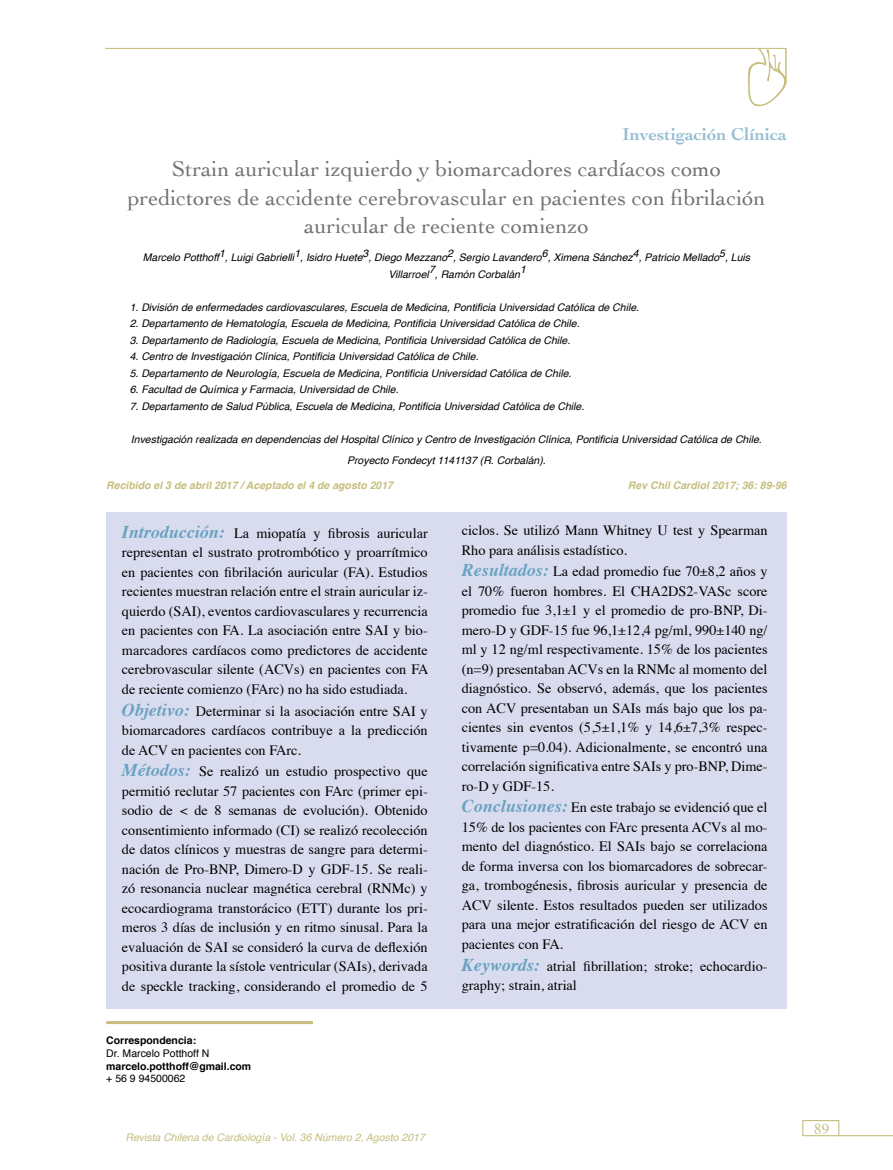
<style>
.page{position:relative;width:893px;height:1170px;background:#fff}
.page>*{position:absolute;margin:0;border:0;box-sizing:border-box;transform-origin:0 0}
.t1{font:22.5px/28.5px "Cochin";color:#707172;text-align:center}
.t2{font:700 18px "Cochin";color:#96bdd3}
.t3{font:15px "Times";color:#c7be80}
.t4{font:14.25px/19.5px "Times";color:#000;text-align:justify}
.t5{font:italic 10.5px/16.5px "Helvetica";color:#000}
.t6{font:italic 700 10.5px "Helvetica";color:#c7be7f}
.t7{font:italic 10.5px "Helvetica";color:#c7be80}
.t8{font:700 10.5px "Helvetica";color:#000}
.t9{font:10.5px "Helvetica";color:#000}
.s1{font-weight:700;font-style:italic;font-size:18px;color:#69a2c1}
</style>
<div class="page">
<div style="left:802px;top:1119px;width:37px;height:17px;border:1px solid #c7be80"></div>
<hr style="left:838px;top:1134px;width:55px;height:2px;background:#c7be80">
<hr style="left:105px;top:48px;width:682px;height:1px;background:#c7be7f">
<svg style="left:748px;top:48px;width:39px;height:59px"></svg>
<hr style="left:785px;top:49px;width:2px;height:32px;background:#c7be7f">
<hr style="left:106px;top:1020px;width:207px;height:3px;background:#c7be7f">
<div style="left:106px;top:512px;width:681px;height:496px;background:#d8dcee"></div>
<p class="t2" style="left:622px;top:122px;width:166px">Investigación Clínica</p>
<h1 class="t1" style="left:128px;top:154px;width:639px">Strain auricular izquierdo y biomarcadores cardíacos como predictores de accidente cerebrovascular en pacientes con fibrilación auricular de reciente comienzo</h1>
<p class="t5" style="left:388px;top:249px;width:363px;text-indent:-246px">Marcelo Potthoff1, Luigi Gabrielli1, Isidro Huete3, Diego Mezzano2, Sergio Lavandero6, Ximena Sánchez4, Patricio Mellado5, Luis<br>Villarroel7, Ramón Corbalán1</p>
<p class="t5" style="left:130px;top:299px;width:511px">1. División de enfermedades cardiovasculares, Escuela de Medicina, Pontificia Universidad Católica de Chile.</p>
<p class="t5" style="left:130px;top:315px;width:451px">2. Departamento de Hematología, Escuela de Medicina, Pontificia Universidad Católica de Chile.</p>
<p class="t5" style="left:130px;top:332px;width:442px">3. Departamento de Radiología, Escuela de Medicina, Pontificia Universidad Católica de Chile.</p>
<p class="t5" style="left:130px;top:348px;width:350px">4. Centro de Investigación Clínica, Pontificia Universidad Católica de Chile.</p>
<p class="t5" style="left:130px;top:365px;width:443px">5. Departamento de Neurología, Escuela de Medicina, Pontificia Universidad Católica de Chile.</p>
<p class="t5" style="left:130px;top:381px;width:271px">6. Facultad de Química y Farmacia, Universidad de Chile.</p>
<p class="t5" style="left:130px;top:398px;width:456px">7. Departamento de Salud Pública, Escuela de Medicina, Pontificia Universidad Católica de Chile.</p>
<p class="t5" style="left:131px;top:428px;width:632px;line-height:21.6px;text-align:center">Investigación realizada en dependencias del Hospital Clínico y Centro de Investigación Clínica, Pontificia Universidad Católica de Chile.<br>Proyecto Fondecyt 1141137 (R. Corbalán).</p>
<p class="t6" style="left:106px;top:476px;width:288px">Recibido el 3 de abril 2017 / Aceptado el 4 de agosto 2017</p>
<p class="t6" style="left:628px;top:476px;width:160px">Rev Chil Cardiol 2017; 36: 89-96</p>
<p class="t4" style="left:122px;top:522px;width:308px"><span class="s1">Introducción:</span> La miopatía y fibrosis auricular representan el sustrato protrombótico y proarrítmico en pacientes con fibrilación auricular (FA). Estudios recientes muestran relación entre el strain auricular iz&shy;quierdo (SAI), eventos cardiovasculares y recurrencia en pacientes con FA. La asociación entre SAI y bio&shy;marcadores cardíacos como predictores de accidente cerebrovascular silente (ACVs) en pacientes con FA de reciente comienzo (FArc) no ha sido estudiada.</p>
<p class="t4" style="left:122px;top:699px;width:307px"><span class="s1">Objetivo:</span> Determinar si la asociación entre SAI y biomarcadores cardíacos contribuye a la predicción de ACV en pacientes con FArc.</p>
<p class="t4" style="left:122px;top:760px;width:307px"><span class="s1">Métodos:</span> Se realizó un estudio prospectivo que permitió reclutar 57 pacientes con FArc (primer epi&shy;sodio de &lt; de 8 semanas de evolución). Obtenido consentimiento informado (CI) se realizó recolección de datos clínicos y muestras de sangre para determi&shy;nación de Pro-BNP, Dimero-D y GDF-15. Se reali&shy;zó resonancia nuclear magnética cerebral (RNMc) y ecocardiograma transtorácico (ETT) durante los pri&shy;meros 3 días de inclusión y en ritmo sinusal. Para la evaluación de SAI se consideró la curva de deflexión positiva durante la sístole ventricular (SAIs), derivada de speckle tracking, considerando el promedio de 5</p>
<p class="t4" style="left:462px;top:519px;width:307px">ciclos. Se utilizó Mann Whitney U test y Spearman<br>Rho para análisis estadístico.</p>
<p class="t4" style="left:462px;top:560px;width:307px"><span class="s1">Resultados:</span> La edad promedio fue 70±8,2 años y el 70% fueron hombres. El CHA2DS2-VASc score promedio fue 3,1±1 y el promedio de pro-BNP, Di&shy;mero-D y GDF-15 fue 96,1±12,4 pg/ml, 990±140 ng/ ml y 12 ng/ml respectivamente. 15% de los pacientes (n=9) presentaban ACVs en la RNMc al momento del diagnóstico. Se observó, además, que los pacientes con ACV presentaban un SAIs más bajo que los pa&shy;cientes sin eventos (5,5±1,1% y 14,6±7,3% respec&shy;tivamente p=0.04). Adicionalmente, se encontró una correlación significativa entre SAIs y pro-BNP, Dime&shy;ro-D y GDF-15.</p>
<p class="t4" style="left:462px;top:796px;width:307px"><span class="s1">Conclusiones:</span> En este trabajo se evidenció que el 15% de los pacientes con FArc presenta ACVs al mo&shy;mento del diagnóstico. El SAIs bajo se correlaciona de forma inversa con los biomarcadores de sobrecar&shy;ga, trombogénesis, fibrosis auricular y presencia de ACV silente. Estos resultados pueden ser utilizados para una mejor estratificación del riesgo de ACV en pacientes con FA.</p>
<p class="t4" style="left:462px;top:954px;width:307px"><span class="s1">Keywords:</span> atrial fibrillation; stroke; echocardio&shy;graphy; strain, atrial</p>
<p class="t8" style="left:106px;top:1031px;width:91px">Correspondencia:</p>
<p class="t9" style="left:106px;top:1044px;width:105px">Dr. Marcelo Potthoff N</p>
<p class="t8" style="left:106px;top:1057px;width:147px">marcelo.potthoff@gmail.com</p>
<p class="t9" style="left:106px;top:1070px;width:81px">+ 56 9 94500062</p>
<p class="t7" style="left:125px;top:1128px;width:301px">Revista Chilena de Cardiología - Vol. 36 Número 2, Agosto 2017</p>
<p class="t3" style="left:814px;top:1115px;width:16px">89</p>
</div>
